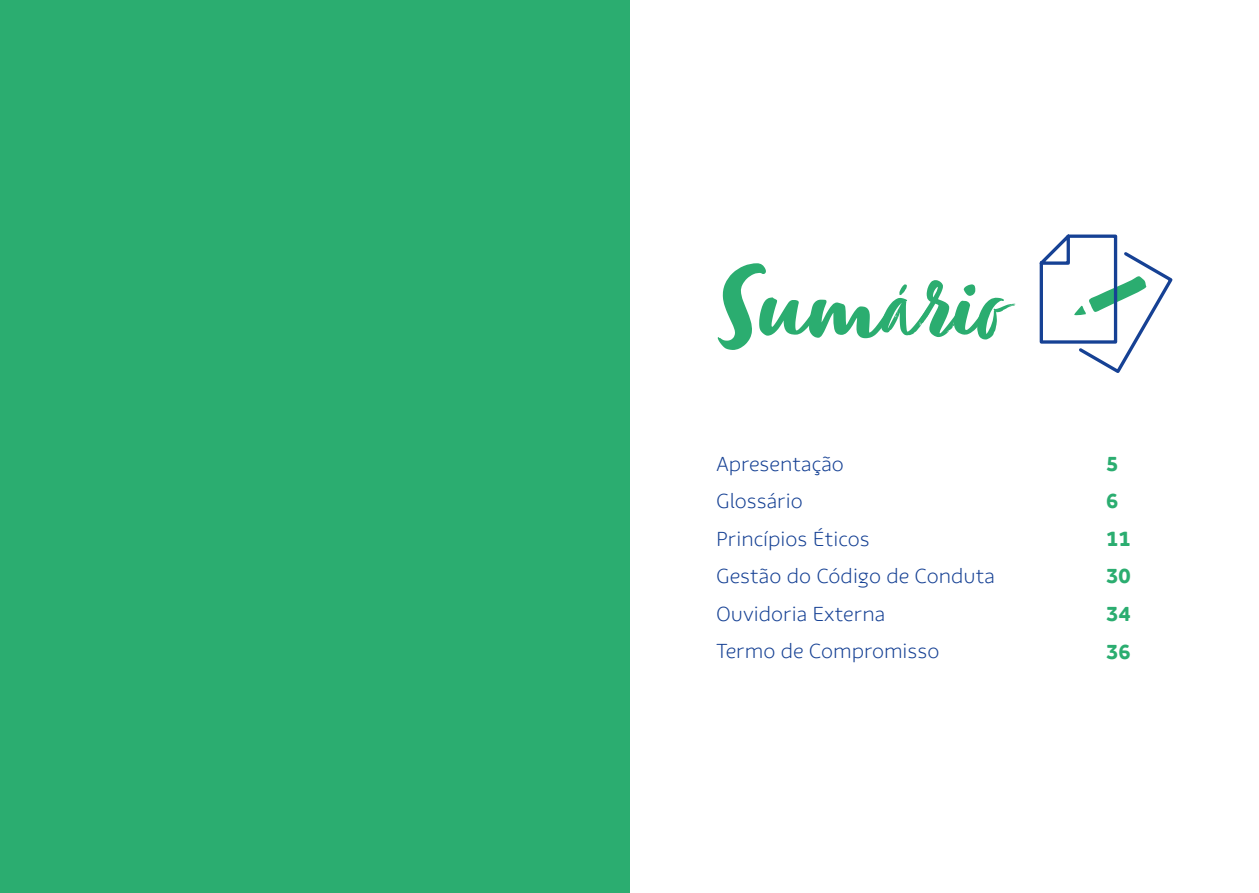
<style>
.page{position:relative;width:1259px;height:893px;background:#fff}
.page>*{position:absolute;margin:0;border:0;box-sizing:border-box;transform-origin:0 0}
.t1{font:115.35px "Zooja";color:#2bad70}
.t2{font:300 21px/37.5px "Suzano Sans";color:#164194}
.t3{font:800 21px/37.5px "Suzano Sans";color:#2bad70}
</style>
<div class="page">
<svg style="left:1039px;top:234px;width:134px;height:139px"></svg>
<div style="left:0;top:0;width:629px;height:893px;background:#2bad70"></div>
<h1 class="t1" style="left:716px;top:247px;width:286px">Sumário</h1>
<p class="t2" style="left:716px;top:445px;width:281px">Apresentação<br>Glossário<br>Princípios Éticos<br>Gestão do Código de Conduta<br>Ouvidoria Externa<br>Termo de Compromisso</p>
<p class="t3" style="left:1106px;top:445px;width:26px">5<br>6<br>11<br>30<br>34<br>36</p>
</div>
